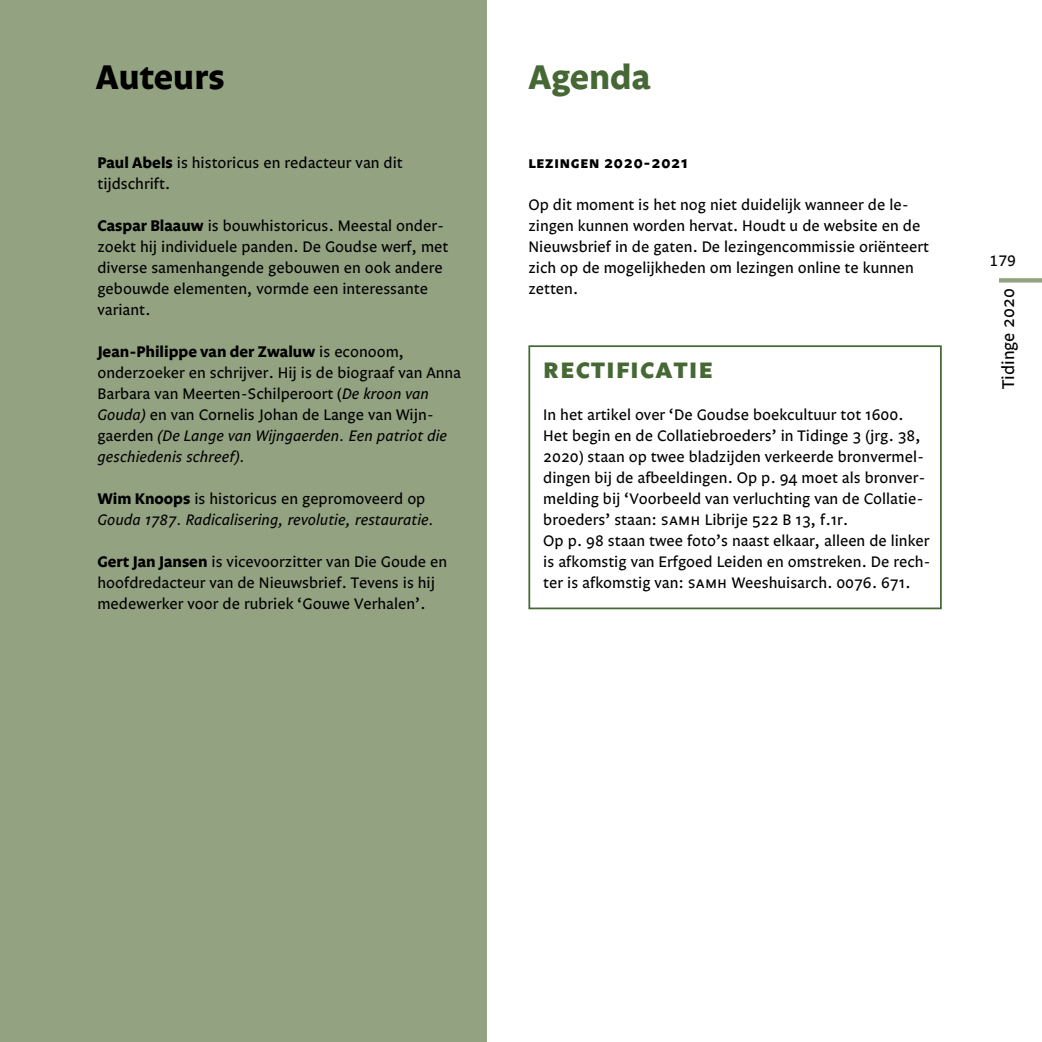
<style>
.page{position:relative;width:1042px;height:1042px;background:#fff}
.page>*{position:absolute;margin:0;border:0;box-sizing:border-box;transform-origin:0 0}
.t1{font:700 35px "Legato One";color:#000}
.t2{font:700 35px "Legato One";color:#456834}
.t3{font:700 28px "Legato One SC";letter-spacing:.05em;color:#456834}
.t4{font:17.5px "Legato One";color:#000}
.t5{font:15.75px/21px "Legato One";color:#000}
.t6{font:italic 15.75px/21px "Legato One";color:#000}
.t7{font:700 15.75px "Legato One SC";letter-spacing:.05em;color:#000}
.t8{font:15.75px "Legato One TF";color:#000}
.s1{font-weight:700}
.s2{font-style:italic}
.s3{font-weight:700;font-style:normal}
.s4{font-style:normal}
.s5{font-family:"Legato One SC"}
</style>
<div class="page">
<div style="left:999px;top:278px;width:43px;height:5px;background:#93a281"></div>
<div style="left:0;top:0;width:486px;height:1042px;background:#93a281"></div>
<div style="left:528px;top:345px;width:414px;height:264px;border:2px solid #456834"></div>
<h1 class="t1" style="left:96px;top:56px;width:130px">Auteurs</h1>
<h1 class="t2" style="left:528px;top:56px;width:124px">Agenda</h1>
<p class="t5" style="left:97px;top:153px;width:307px"><span class="s1">Paul Abels</span> is historicus en redacteur van dit tijdschrift.</p>
<p class="t5" style="left:97px;top:216px;width:352px"><span class="s1">Caspar Blaauw</span> is bouwhistoricus. Meestal onder&shy;zoekt hij individuele panden. De Goudse werf, met diverse samenhangende gebouwen en ook andere gebouwde elementen, vormde een interessante variant.</p>
<p class="t5" style="left:97px;top:342px;width:365px"><span class="s1">Jean-Philippe van der Zwaluw</span> is econoom, onderzoeker en schrijver. Hij is de biograaf van Anna Barbara van Meerten-Schilperoort (<span class="s2">De kroon van Gouda)</span> en van Cornelis Johan de Lange van Wijn&shy;gaerden <span class="s2">(De Lange van Wijngaerden. Een patriot die geschiedenis schreef).</span></p>
<p class="t6" style="left:97px;top:489px;width:338px"><span class="s3">Wim Knoops</span> <span class="s4">is historicus en gepromoveerd op<br></span>Gouda 1787. Radicalisering, revolutie, restauratie.</p>
<p class="t5" style="left:97px;top:552px;width:351px"><span class="s1">Gert Jan Jansen</span> is vicevoorzitter van Die Goude en hoofdredacteur van de Nieuwsbrief. Tevens is hij medewerker voor de rubriek ‘Gouwe Verhalen’.</p>
<p class="t7" style="left:528px;top:153px;width:161px">lezingen 2020-2021</p>
<p class="t5" style="left:528px;top:195px;width:402px">Op dit moment is het nog niet duidelijk wanneer de le&shy;zingen kunnen worden hervat. Houdt u de website en de Nieuwsbrief in de gaten. De lezingencommissie oriënteert zich op de mogelijkheden om lezingen online te kunnen zetten.</p>
<h2 class="t3" style="left:543px;top:352px;width:171px">rectificatie</h2>
<p class="t5" style="left:543px;top:405px;width:389px">In het artikel over ‘De Goudse boekcultuur tot 1600.<br>Het begin en de Collatiebroeders’ in Tidinge 3 (jrg. 38, 2020) staan op twee bladzijden verkeerde bronvermel&shy;dingen bij de afbeeldingen. Op p. 94 moet als bronver&shy;melding bij ‘Voorbeeld van verluchting van de Collatie&shy;broeders’ staan: <span class="s5">samh</span> Librije 522 B 13, f.1r.<br>Op p. 98 staan twee foto’s naast elkaar, alleen de linker is afkomstig van Erfgoed Leiden en omstreken. De rech&shy;ter is afkomstig van: <span class="s5">samh</span> Weeshuisarch. 0076. 671.</p>
<p class="t8" style="left:989px;top:252px;width:28px">179</p>
<p class="t4" style="left:998px;top:389px;width:102px;rotate:-90deg">Tidinge 2020</p>
</div>
